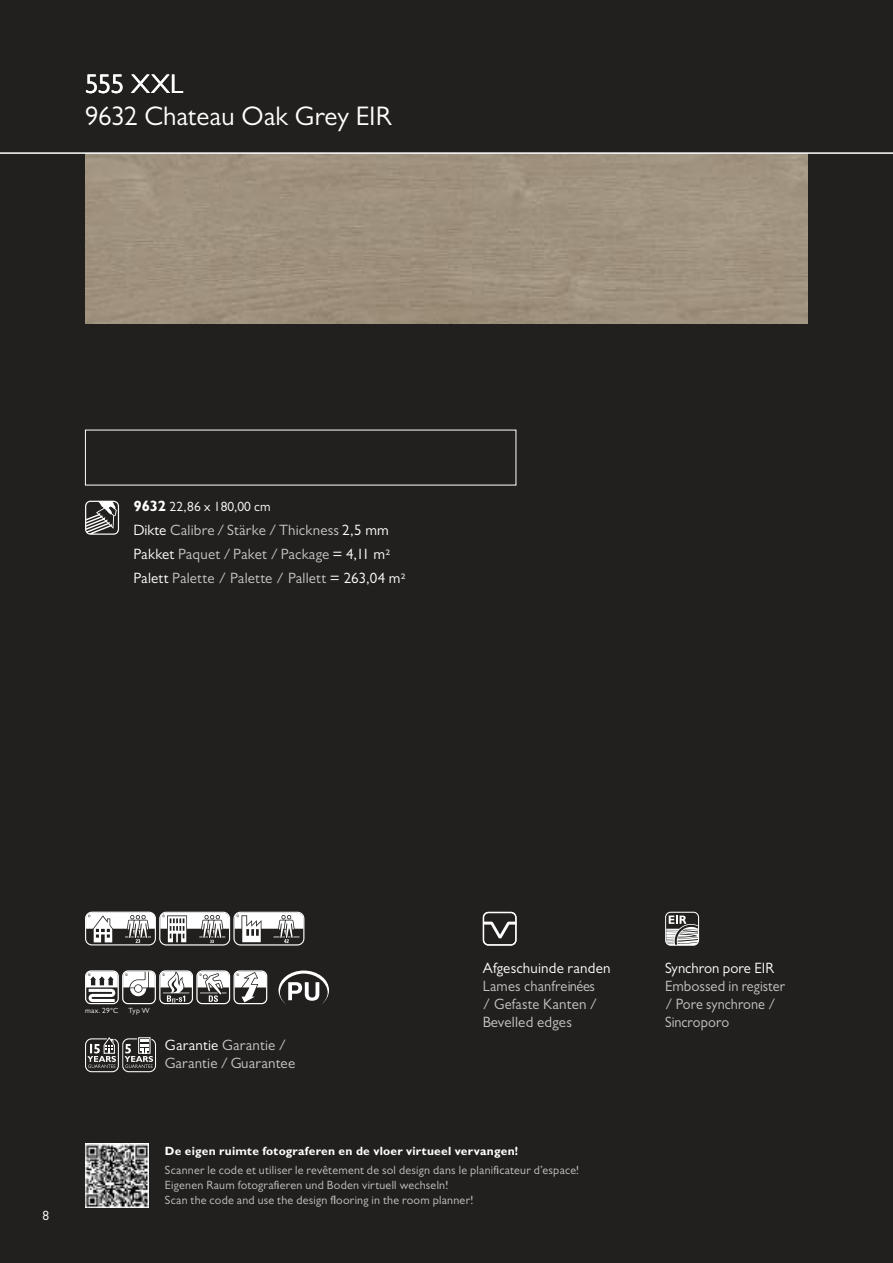
<style>
.page{position:relative;width:893px;height:1263px;background:#22201e}
.page>*{position:absolute;margin:0;border:0;box-sizing:border-box;transform-origin:0 0}
.t1{font:27px "Gill Sans MT Pro";color:#fff}
.t2{font:15px/18px "Gill Sans MT Pro";letter-spacing:.01em;color:#c5c6c6}
.t3{font:15px/18px "Gill Sans MT Pro";letter-spacing:.01em;color:#c5c6c6;scale:.96 1}
.t4{font:15px "Gill Sans MT Pro";letter-spacing:.005em;color:#fff}
.t5{font:700 15px "Gill Sans MT Pro";color:#fff}
.t6{font:13.5px "Gill Sans MT Pro";color:#fff}
.t7{font:12px/15px "Gill Sans MT Pro";letter-spacing:.02em;color:#c5c6c6}
.t8{font:700 12px "Gill Sans MT Pro";letter-spacing:.015em;color:#fff}
.t9{font:7.5px "Gill Sans MT Pro";letter-spacing:.03em;color:#fff}
.s1{color:#fff}
</style>
<div class="page">
<div style="left:85px;top:154px;width:723px;height:169px;background:#9f927f"></div>
<img style="left:85px;top:1144px;width:64px;height:63px">
<svg style="left:85px;top:501px;width:34px;height:34px"></svg>
<svg style="left:279px;top:970px;width:50px;height:34px"></svg>
<div style="left:85px;top:970px;width:34px;height:34px;border:1px solid #fff;border-radius:5px"></div>
<div style="left:196px;top:970px;width:34px;height:34px;border:1px solid #fff;border-radius:5px"></div>
<div style="left:234px;top:970px;width:33px;height:34px;border:1px solid #fff;border-radius:5px"></div>
<svg style="left:85px;top:912px;width:219px;height:33px"></svg>
<div style="left:234px;top:912px;width:70px;height:33px;border:1px solid #fff;border-radius:6px"></div>
<div style="left:122px;top:970px;width:34px;height:34px;border:1px solid #fff;border-radius:5px"></div>
<svg style="left:85px;top:971px;width:182px;height:33px"></svg>
<div style="left:159px;top:970px;width:34px;height:34px;border:1px solid #fff;border-radius:5px"></div>
<svg style="left:485px;top:921px;width:29px;height:17px"></svg>
<div style="left:483px;top:912px;width:33px;height:33px;border:1px solid #fff;border-radius:5px"></div>
<svg style="left:85px;top:1037px;width:71px;height:35px"></svg>
<div style="left:665px;top:912px;width:34px;height:34px;border:1px solid #fff;border-radius:5px"></div>
<svg style="left:665px;top:912px;width:33px;height:34px"></svg>
<hr style="left:0;top:152px;width:893px;height:2px;background:#fff">
<h1 class="t1" style="left:85px;top:69px;width:100px">555 XXL</h1>
<h1 class="t1" style="left:85px;top:100px;width:308px">9632 Chateau Oak Grey EIR</h1>
<p class="t5" style="left:134px;top:497px;width:34px">9632</p>
<p class="t6" style="left:169px;top:499px;width:103px">22,86 x 180,00 cm</p>
<p class="t2" style="left:133px;top:518px;width:274px;line-height:24px"><span class="s1">Dikte</span> Calibre / Stärke / Thickness <span class="s1">2,5 mm<br>Pakket</span> Paquet / Paket / Package <span class="s1">= 4,11 m²<br>Palett</span> Palette / Palette / Pallett <span class="s1">= 263,04 m²</span></p>
<p class="t6" style="left:43px;top:1208px;width:8px">8</p>
<p class="t9" style="left:85px;top:1007px;width:35px">max. 29°C</p>
<p class="t9" style="left:128px;top:1007px;width:23px">Typ W</p>
<p class="t2" style="left:165px;top:1036px;width:132px"><span class="s1">Garantie</span> Garantie /<br>Garantie / Guarantee</p>
<p class="t4" style="left:483px;top:960px;width:129px">Afgeschuinde randen</p>
<p class="t3" style="left:483px;top:977px;width:121px">Lames chanfreinées / Gefaste Kanten /<br>Bevelled edges</p>
<p class="t8" style="left:165px;top:1143px;width:355px">De eigen ruimte fotograferen en de vloer virtueel vervangen!</p>
<p class="t7" style="left:165px;top:1162px;width:416px">Scanner le code et utiliser le revêtement de sol design dans le planificateur d’espace!<br>Eigenen Raum fotografieren und Boden virtuell wechseln!<br>Scan the code and use the design flooring in the room planner!</p>
<p class="t4" style="left:665px;top:960px;width:110px">Synchron pore EIR</p>
<p class="t2" style="left:665px;top:977px;width:121px">Embossed in register / Pore synchrone /<br>Sincroporo</p>
</div>
